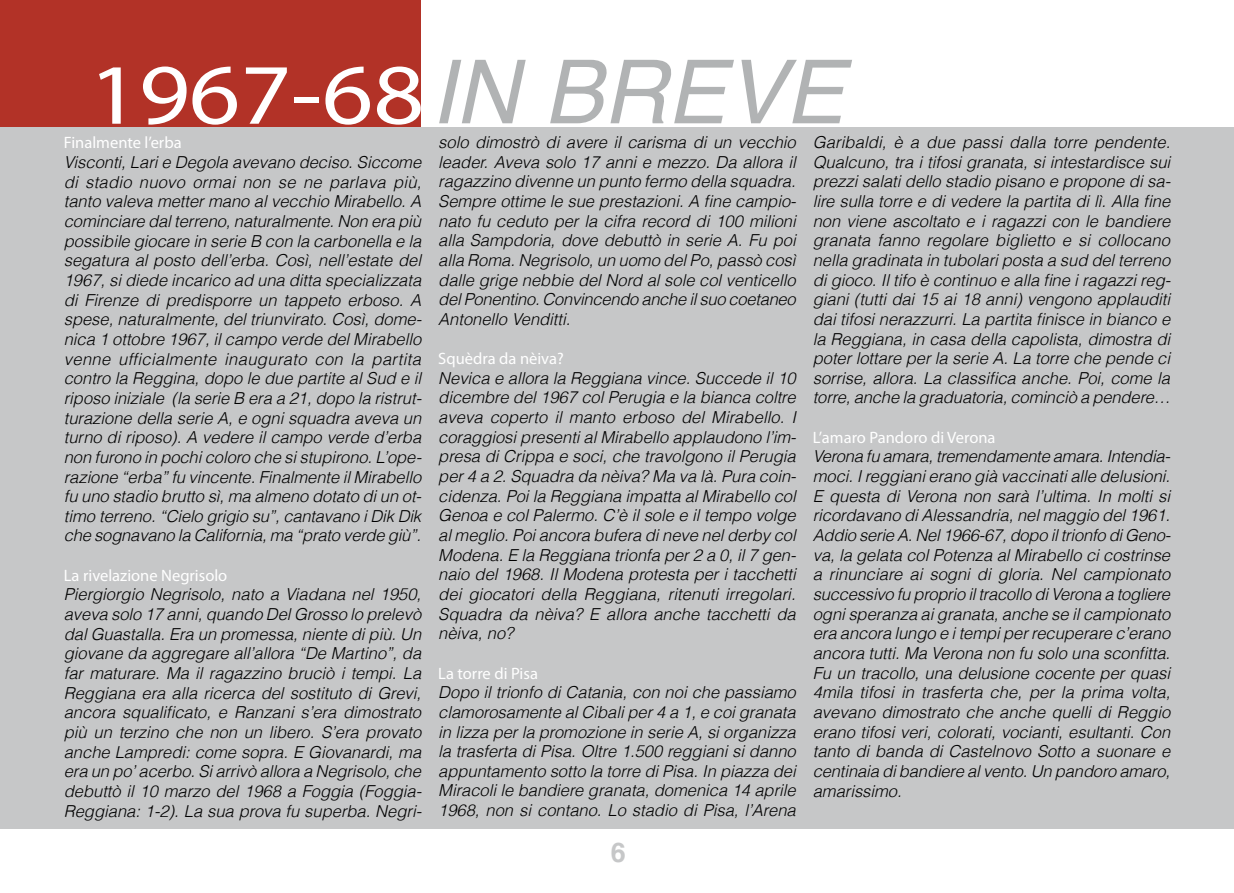
<style>
.page{position:relative;width:1234px;height:893px;background:#fff}
.page>*{position:absolute;margin:0;border:0;box-sizing:border-box;transform-origin:0 0}
.t1{font:86.55px "Myriad Pro";letter-spacing:-.005em;color:#fff;scale:1.15 1}
.t2{font:700 27px "Helvetica";color:#c6c7c8}
.t3{font:italic 300 16.5px/19.6px "Helvetica";color:#000;text-align:justify}
.t4{font:16.5px "Myriad Pro";color:#fff}
.s1{font-family:"Helvetica";font-style:italic;font-size:88.5px;color:#b1b3b4}
</style>
<div class="page">
<div style="left:0;top:0;width:421px;height:128px;background:#b23227"></div>
<div style="left:0;top:128px;width:1233px;height:701px;background:#c6c7c8"></div>
<h1 class="t1" style="left:89px;top:41px;width:658px">1967-68<span class="s1">IN BREVE</span></h1>
<p class="t3" style="left:64px;top:152px;width:359px">Visconti, Lari e Degola avevano deciso. Siccome di stadio nuovo ormai non se ne parlava più, tanto valeva metter mano al vecchio Mirabello. A cominciare dal terreno, naturalmente. Non era più possibile giocare in serie B con la carbonella e la segatura al posto dell’erba. Così, nell’estate del 1967, si diede incarico ad una ditta specializzata di Firenze di predisporre un tappeto erboso. A spese, naturalmente, del triunvirato. Così, dome&shy;nica 1 ottobre 1967, il campo verde del Mirabello venne ufficialmente inaugurato con la partita contro la Reggina, dopo le due partite al Sud e il riposo iniziale (la serie B era a 21, dopo la ristrut&shy;turazione della serie A, e ogni squadra aveva un turno di riposo). A vedere il campo verde d’erba non furono in pochi coloro che si stupirono. L’ope&shy;razione “erba” fu vincente. Finalmente il Mirabello fu uno stadio brutto sì, ma almeno dotato di un ot&shy;timo terreno. “Cielo grigio su”, cantavano i Dik Dik che sognavano la California, ma “prato verde giù”.</p>
<p class="t4" style="left:64px;top:565px;width:165px">La rivelazione Negrisolo</p>
<p class="t3" style="left:64px;top:584px;width:359px">Piergiorgio Negrisolo, nato a Viadana nel 1950, aveva solo 17 anni, quando Del Grosso lo prelevò dal Guastalla. Era un promessa, niente di più. Un giovane da aggregare all’allora “De Martino”, da far maturare. Ma il ragazzino bruciò i tempi. La Reggiana era alla ricerca del sostituto di Grevi, ancora squalificato, e Ranzani s’era dimostrato più un terzino che non un libero. S’era provato anche Lampredi: come sopra. E Giovanardi, ma era un po’ acerbo. Si arrivò allora a Negrisolo, che debuttò il 10 marzo del 1968 a Foggia (Foggia-Reggiana: 1-2). La sua prova fu superba. Negri-</p>
<p class="t3" style="left:812px;top:132px;width:359px">Garibaldi, è a due passi dalla torre pendente.<br>Qualcuno, tra i tifosi granata, si intestardisce sui prezzi salati dello stadio pisano e propone di sa&shy;lire sulla torre e di vedere la partita di lì. Alla fine non viene ascoltato e i ragazzi con le bandiere granata fanno regolare biglietto e si collocano nella gradinata in tubolari posta a sud del terreno di gioco. Il tifo è continuo e alla fine i ragazzi reg&shy;giani (tutti dai 15 ai 18 anni) vengono applauditi dai tifosi nerazzurri. La partita finisce in bianco e la Reggiana, in casa della capolista, dimostra di poter lottare per la serie A. La torre che pende ci sorrise, allora. La classifica anche. Poi, come la torre, anche la graduatoria, cominciò a pendere…</p>
<p class="t4" style="left:812px;top:427px;width:184px">L’amaro Pandoro di Verona</p>
<p class="t3" style="left:812px;top:446px;width:359px">Verona fu amara, tremendamente amara. Intendia&shy;moci. I reggiani erano già vaccinati alle delusioni.<br>E questa di Verona non sarà l’ultima. In molti si ricordavano di Alessandria, nel maggio del 1961.<br>Addio serie A. Nel 1966-67, dopo il trionfo di Geno&shy;va, la gelata col Potenza al Mirabello ci costrinse a rinunciare ai sogni di gloria. Nel campionato successivo fu proprio il tracollo di Verona a togliere ogni speranza ai granata, anche se il campionato era ancora lungo e i tempi per recuperare c’erano ancora tutti. Ma Verona non fu solo una sconfitta.<br>Fu un tracollo, una delusione cocente per quasi 4mila tifosi in trasferta che, per la prima volta, avevano dimostrato che anche quelli di Reggio erano tifosi veri, colorati, vocianti, esultanti. Con tanto di banda di Castelnovo Sotto a suonare e centinaia di bandiere al vento. Un pandoro amaro, amarissimo.</p>
<p class="t3" style="left:438px;top:132px;width:359px">solo dimostrò di avere il carisma di un vecchio leader. Aveva solo 17 anni e mezzo. Da allora il ragazzino divenne un punto fermo della squadra.<br>Sempre ottime le sue prestazioni. A fine campio&shy;nato fu ceduto per la cifra record di 100 milioni alla Sampdoria, dove debuttò in serie A. Fu poi alla Roma. Negrisolo, un uomo del Po, passò così dalle grige nebbie del Nord al sole col venticello del Ponentino. Convincendo anche il suo coetaneo Antonello Venditti.</p>
<p class="t4" style="left:438px;top:348px;width:127px">Squèdra da nèiva?</p>
<p class="t3" style="left:438px;top:368px;width:359px">Nevica e allora la Reggiana vince. Succede il 10 dicembre del 1967 col Perugia e la bianca coltre aveva coperto il manto erboso del Mirabello. I coraggiosi presenti al Mirabello applaudono l’im&shy;presa di Crippa e soci, che travolgono il Perugia per 4 a 2. Squadra da nèiva? Ma va là. Pura coin&shy;cidenza. Poi la Reggiana impatta al Mirabello col Genoa e col Palermo. C’è il sole e il tempo volge al meglio. Poi ancora bufera di neve nel derby col Modena. E la Reggiana trionfa per 2 a 0, il 7 gen&shy;naio del 1968. Il Modena protesta per i tacchetti dei giocatori della Reggiana, ritenuti irregolari.<br>Squadra da nèiva? E allora anche tacchetti da nèiva, no?</p>
<p class="t4" style="left:438px;top:663px;width:101px">La torre di Pisa</p>
<p class="t3" style="left:438px;top:682px;width:359px">Dopo il trionfo di Catania, con noi che passiamo clamorosamente al Cibali per 4 a 1, e coi granata in lizza per la promozione in serie A, si organizza la trasferta di Pisa. Oltre 1.500 reggiani si danno appuntamento sotto la torre di Pisa. In piazza dei Miracoli le bandiere granata, domenica 14 aprile 1968, non si contano. Lo stadio di Pisa, l’Arena</p>
<p class="t4" style="left:64px;top:133px;width:119px">Finalmente l’erba</p>
<h2 class="t2" style="left:610px;top:831px;width:17px">6</h2>
</div>
